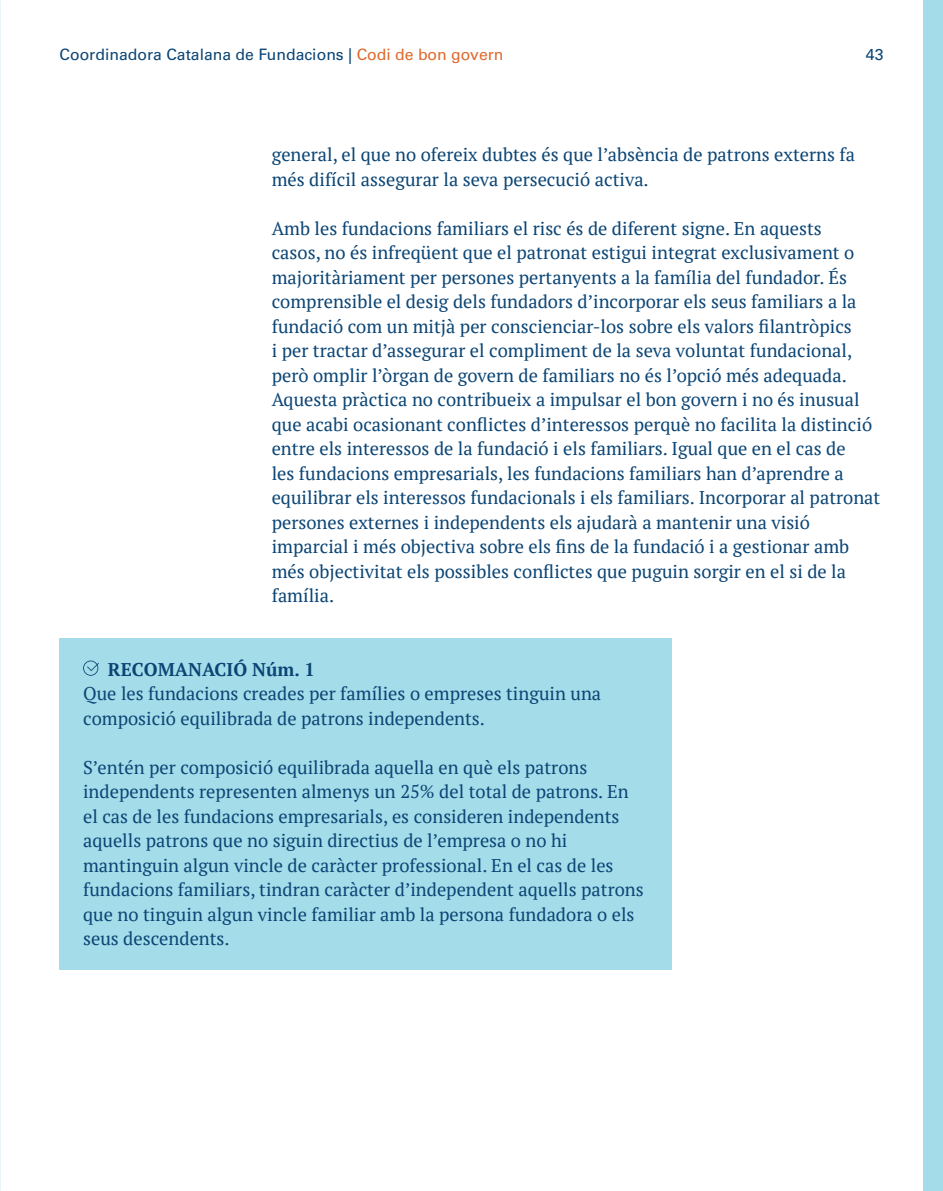
<style>
.page{position:relative;width:943px;height:1191px;background:#fff}
.page>*{position:absolute;margin:0;border:0;box-sizing:border-box;transform-origin:0 0}
.cos_de_text_serif{font:18.38px/24.5px "PT Serif";color:#0b4575}
.cos_de_text_serif-2{font:700 18.38px "PT Serif";color:#0b4575}
.t1{font:15.75px "Univers LT Pro 55 Roman";color:#0b4575}
.s1{color:#de692c}
</style>
<div class="page">
<div style="left:923px;top:0;width:20px;height:1191px;background:#a5dce9"></div>
<div style="left:59px;top:638px;width:612px;height:332px;background:#a5dce9"></div>
<svg style="left:83px;top:660px;width:16px;height:16px"></svg>
<p class="t1" style="left:60px;top:44px;width:445px">Coordinadora Catalana de Fundacions | <span class="s1">Codi de bon govern</span></p>
<p class="t1" style="left:865px;top:44px;width:19px">43</p>
<p class="cos_de_text_serif" style="left:272px;top:142px;width:585px">general, el que no ofereix dubtes és que l’absència de patrons externs fa més difícil assegurar la seva persecució activa.</p>
<p class="cos_de_text_serif" style="left:272px;top:216px;width:610px">Amb les fundacions familiars el risc és de diferent signe. En aquests<br>casos, no és infreqüent que el patronat estigui integrat exclusivament o majoritàriament per persones pertanyents a la família del fundador. És comprensible el desig dels fundadors d’incorporar els seus familiars a la fundació com un mitjà per conscienciar-los sobre els valors filantròpics<br>i per tractar d’assegurar el compliment de la seva voluntat fundacional, però omplir l’òrgan de govern de familiars no és l’opció més adequada.<br>Aquesta pràctica no contribueix a impulsar el bon govern i no és inusual que acabi ocasionant conflictes d’interessos perquè no facilita la distinció entre els interessos de la fundació i els familiars. Igual que en el cas de<br>les fundacions empresarials, les fundacions familiars han d’aprendre a equilibrar els interessos fundacionals i els familiars. Incorporar al patronat persones externes i independents els ajudarà a mantenir una visió imparcial i més objectiva sobre els fins de la fundació i a gestionar amb més objectivitat els possibles conflictes que puguin sorgir en el si de la família.</p>
<p class="cos_de_text_serif-2" style="left:108px;top:657px;width:208px">RECOMANACIÓ Núm. 1</p>
<p class="cos_de_text_serif" style="left:83px;top:681px;width:519px">Que les fundacions creades per famílies o empreses tinguin una composició equilibrada de patrons independents.</p>
<p class="cos_de_text_serif" style="left:83px;top:755px;width:562px">S’entén per composició equilibrada aquella en què els patrons independents representen almenys un 25% del total de patrons. En el cas de les fundacions empresarials, es consideren independents aquells patrons que no siguin directius de l’empresa o no hi mantinguin algun vincle de caràcter professional. En el cas de les fundacions familiars, tindran caràcter d’independent aquells patrons que no tinguin algun vincle familiar amb la persona fundadora o els seus descendents.</p>
</div>
